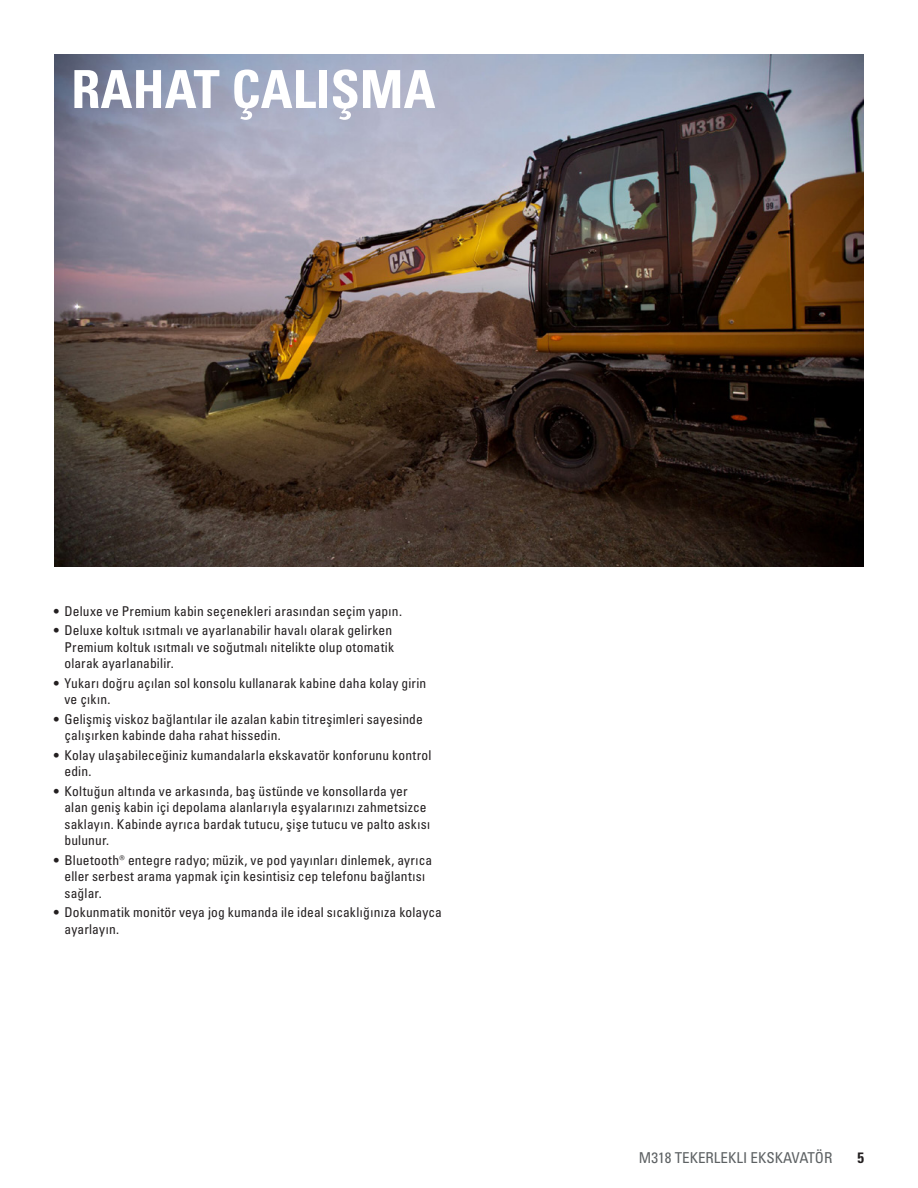
<style>
.page{position:relative;width:918px;height:1188px;background:#fff}
.page>*{position:absolute;margin:0;border:0;box-sizing:border-box;transform-origin:0 0}
.t1{font:52.5px "Univers LTCYR 67 Bold Cond";color:#fff}
.t2{font:condensed 15px "Univers LTCYR 57";color:#5d6163}
.t3{font:15px "Univers LTCYR 67 Bold Cond";color:#231f20}
.t4{font:condensed 13.5px/16.5px "Univers LTCYR 57";letter-spacing:.015em;color:#231f20}
</style>
<div class="page">
<img style="left:54px;top:54px;width:810px;height:513px">
<h1 class="t1" style="left:71px;top:57px;width:366px">RAHAT ÇALIŞMA</h1>
<p class="t4" style="left:54px;top:602px;width:350px">• Deluxe ve Premium kabin seçenekleri arasından seçim yapın.</p>
<p class="t4" style="left:65px;top:622px;width:331px;text-indent:-11px">• Deluxe koltuk ısıtmalı ve ayarlanabilir havalı olarak gelirken<br>Premium koltuk ısıtmalı ve soğutmalı nitelikte olup otomatik olarak ayarlanabilir.</p>
<p class="t4" style="left:65px;top:674px;width:363px;text-indent:-11px">• Yukarı doğru açılan sol konsolu kullanarak kabine daha kolay girin ve çıkın.</p>
<p class="t4" style="left:65px;top:710px;width:360px;text-indent:-11px">• Gelişmiş viskoz bağlantılar ile azalan kabin titreşimleri sayesinde çalışırken kabinde daha rahat hissedin.</p>
<p class="t4" style="left:65px;top:746px;width:368px;text-indent:-11px">• Kolay ulaşabileceğiniz kumandalarla ekskavatör konforunu kontrol edin.</p>
<p class="t4" style="left:65px;top:782px;width:367px;text-indent:-11px">• Koltuğun altında ve arkasında, baş üstünde ve konsollarda yer alan geniş kabin içi depolama alanlarıyla eşyalarınızı zahmetsizce saklayın. Kabinde ayrıca bardak tutucu, şişe tutucu ve palto askısı bulunur.</p>
<p class="t4" style="left:65px;top:851px;width:369px;text-indent:-11px">• Bluetooth® entegre radyo; müzik, ve pod yayınları dinlemek, ayrıca eller serbest arama yapmak için kesintisiz cep telefonu bağlantısı sağlar.</p>
<p class="t4" style="left:65px;top:904px;width:379px;text-indent:-11px">• Dokunmatik monitör veya jog kumanda ile ideal sıcaklığınıza kolayca ayarlayın.</p>
<p class="t2" style="left:639px;top:1148px;width:195px">M318 TEKERLEKLI EKSKAVATÖR</p>
<p class="t3" style="left:857px;top:1148px;width:8px">5</p>
</div>
